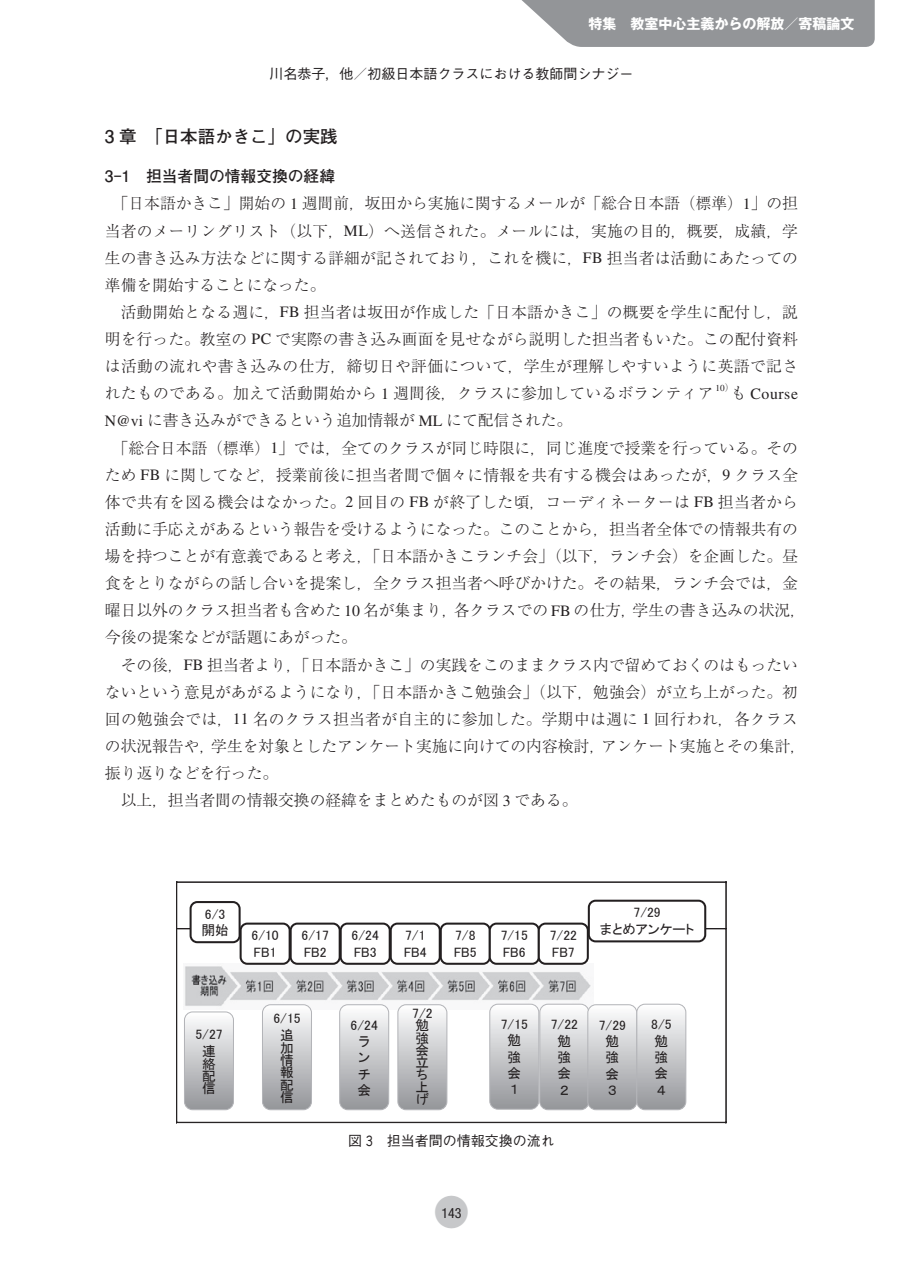
<style>
.page{position:relative;width:903px;height:1275px;background:#fff}
.page>*{position:absolute;margin:0;border:0;box-sizing:border-box;transform-origin:0 0}
.t1{font:700 17.5px "Futo Go B101 Pro";color:#231f20}
.t2{font:300 15.75px/27.1px "Ryumin Pro";color:#231f20;text-align:justify}
.t3{font:300 15.75px "Ryumin Pro";letter-spacing:.02em;color:#231f20}
.t4{font:700 15.75px "Futo Go B101 Pro";color:#231f20}
.t5{font:15.75px "Times LT Std";letter-spacing:.035em;color:#231f20}
.t6{font:500 14px "Gothic BBB Pro";color:#231f20}
.t7{font:700 14px "Gothic MB101 Pro";color:#fff}
.t8{font:condensed 14px "Helvetica Neue LT Std";color:#231f20}
.t9{font:13.65px/16.3px "MS P Gothic";color:#231f20}
.t10{font:9.1px "Times LT Std";color:#231f20}
.s1{font-family:"Times LT Std";font-weight:400}
.s2{font-family:"Ryumin Pro";font-weight:300}
.s3{font-family:"Gothic Num";font-weight:400}
.s4{font-family:"Ryumin Pro";font-weight:300;font-stretch:normal;font-size:36.75px;color:#c7c8ca}
</style>
<div class="page">
<svg style="left:521px;top:0;width:354px;height:47px;background:#9b9da0"></svg>
<hr style="left:177px;top:882px;width:549px;height:1px;background:#231f20">
<hr style="left:176px;top:883px;width:1px;height:45px;background:#231f20">
<hr style="left:726px;top:883px;width:1px;height:45px;background:#231f20">
<hr style="left:725px;top:883px;width:1px;height:45px;background:#231f20">
<img style="left:184px;top:966px;width:407px;height:41px">
<hr style="left:177px;top:928px;width:549px;height:1px;background:#231f20">
<hr style="left:176px;top:929px;width:1px;height:193px;background:#231f20">
<hr style="left:177px;top:1122px;width:549px;height:1px;background:#231f20">
<hr style="left:726px;top:929px;width:1px;height:193px;background:#231f20">
<hr style="left:725px;top:929px;width:1px;height:193px;background:#231f20">
<svg style="left:340px;top:1005px;width:49px;height:105px;background:#c8c9cb"></svg>
<div style="left:339px;top:1004px;width:50px;height:106px;border:1px solid #b3b4b8;border-radius:8px"></div>
<svg style="left:398px;top:1005px;width:49px;height:105px;background:#c8c9cb"></svg>
<div style="left:397px;top:1004px;width:50px;height:106px;border:1px solid #b3b4b8;border-radius:8px"></div>
<svg style="left:490px;top:1004px;width:196px;height:106px;background:#c8c9cb"></svg>
<div style="left:636px;top:1004px;width:50px;height:106px;border:1px solid #b3b4b8;border-radius:8px"></div>
<div style="left:441px;top:924px;width:49px;height:40px;background:#fff;border-radius:7px"></div>
<div style="left:440px;top:923px;width:51px;height:42px;border:2px solid #231f20;border-radius:7px"></div>
<div style="left:490px;top:924px;width:49px;height:40px;background:#fff;border-radius:7px"></div>
<div style="left:489px;top:923px;width:51px;height:42px;border:2px solid #231f20;border-radius:7px"></div>
<div style="left:539px;top:924px;width:49px;height:40px;background:#fff;border-radius:7px"></div>
<div style="left:538px;top:923px;width:51px;height:42px;border:2px solid #231f20;border-radius:7px"></div>
<div style="left:291px;top:924px;width:49px;height:40px;background:#fff;border-radius:7px"></div>
<div style="left:290px;top:923px;width:51px;height:42px;border:2px solid #231f20;border-radius:7px"></div>
<div style="left:341px;top:924px;width:49px;height:40px;background:#fff;border-radius:7px"></div>
<div style="left:340px;top:923px;width:51px;height:42px;border:2px solid #231f20;border-radius:7px"></div>
<div style="left:391px;top:924px;width:49px;height:40px;background:#fff;border-radius:7px"></div>
<div style="left:390px;top:923px;width:51px;height:42px;border:2px solid #231f20;border-radius:7px"></div>
<div style="left:191px;top:902px;width:49px;height:40px;background:#fff;border-radius:7px"></div>
<div style="left:190px;top:901px;width:51px;height:42px;border:2px solid #231f20;border-radius:7px"></div>
<div style="left:589px;top:901px;width:116px;height:40px;background:#fff;border-radius:7px"></div>
<div style="left:588px;top:900px;width:118px;height:42px;border:2px solid #231f20;border-radius:7px"></div>
<div style="left:241px;top:924px;width:49px;height:40px;background:#fff;border-radius:7px"></div>
<div style="left:240px;top:923px;width:51px;height:42px;border:2px solid #231f20;border-radius:7px"></div>
<svg style="left:186px;top:1013px;width:46px;height:97px;background:#c8c9cb"></svg>
<div style="left:184px;top:1011px;width:50px;height:99px;border:1px solid #b3b4b8;border-radius:8px"></div>
<svg style="left:262px;top:1005px;width:49px;height:103px;background:#c8c9cb"></svg>
<div style="left:262px;top:1004px;width:50px;height:106px;border:1px solid #b3b4b8;border-radius:8px"></div>
<p class="t7" style="left:588px;top:12px;width:267px">特集 教室中心主義からの解放／寄稿論文</p>
<p class="t6" style="left:269px;top:62px;width:365px">川名恭子，他／初級日本語クラスにおける教師間シナジー</p>
<p class="t1" style="left:105px;top:123px;width:234px">3 章　「日本語かきこ」の実践</p>
<p class="t4" style="left:105px;top:164px;width:232px">3-1　担当者間の情報交換の経緯</p>
<p class="t2" style="left:105px;top:189px;width:695px;text-indent:8px">「日本語かきこ」開始の <span class="s1">1</span> 週間前，坂田から実施に関するメールが「総合日本語（標準）<span class="s1">1</span>」の担当者のメーリングリスト（以下，<span class="s1">ML</span>）へ送信された。メールには，実施の目的，概要，成績，学生の書き込み方法などに関する詳細が記されており，これを機に，<span class="s1">FB</span> 担当者は活動にあたっての準備を開始することになった。</p>
<p class="t2" style="left:105px;top:297px;width:695px;text-indent:16px">活動開始となる週に，<span class="s1">FB</span> 担当者は坂田が作成した「日本語かきこ」の概要を学生に配付し，説明を行った。教室の <span class="s1">PC</span> で実際の書き込み画面を見せながら説明した担当者もいた。この配付資料は活動の流れや書き込みの仕方，締切日や評価について，学生が理解しやすいように英語で記されたものである。加えて活動開始から <span class="s1">1</span> 週間後，クラスに参加しているボランティア</p>
<p class="t10" style="left:715px;top:383px;width:20px">10<span class="s2">）</span></p>
<p class="t5" style="left:731px;top:385px;width:69px"><span class="s2">も</span> Course</p>
<p class="t2" style="left:105px;top:406px;width:469px"><span class="s1">N@vi</span> に書き込みができるという追加情報が <span class="s1">ML</span> にて配信された。</p>
<p class="t2" style="left:113px;top:433px;width:687px">「総合日本語（標準）<span class="s1">1</span>」では，全てのクラスが同じ時限に，同じ進度で授業を行っている。その</p>
<p class="t2" style="left:105px;top:460px;width:695px">ため <span class="s1">FB</span> に関してなど，授業前後に担当者間で個々に情報を共有する機会はあったが，<span class="s1">9</span> クラス全</p>
<p class="t3" style="left:105px;top:490px;width:694px">体で共有を図る機会はなかった。<span class="s1">2</span> 回目の <span class="s1">FB</span> が終了した頃，コーディネーターは <span class="s1">FB</span> 担当者から</p>
<p class="t2" style="left:105px;top:514px;width:694px">活動に手応えがあるという報告を受けるようになった。このことから，担当者全体での情報共有の</p>
<p class="t2" style="left:105px;top:541px;width:694px">場を持つことが有意義であると考え，「日本語かきこランチ会」（以下，ランチ会）を企画した。昼</p>
<p class="t2" style="left:105px;top:568px;width:694px">食をとりながらの話し合いを提案し，全クラス担当者へ呼びかけた。その結果，ランチ会では，金</p>
<p class="t2" style="left:105px;top:596px;width:702px">曜日以外のクラス担当者も含めた <span class="s1">10</span> 名が集まり，各クラスでの <span class="s1">FB</span> の仕方，学生の書き込みの状況，</p>
<p class="t2" style="left:105px;top:623px;width:253px">今後の提案などが話題にあがった。</p>
<p class="t2" style="left:121px;top:650px;width:679px">その後，<span class="s1">FB</span> 担当者より，「日本語かきこ」の実践をこのままクラス内で留めておくのはもったい</p>
<p class="t2" style="left:105px;top:677px;width:694px">ないという意見があがるようになり，「日本語かきこ勉強会」（以下，勉強会）が立ち上がった。初</p>
<p class="t3" style="left:105px;top:707px;width:695px">回の勉強会では，<span class="s1">11</span> 名のクラス担当者が自主的に参加した。学期中は週に <span class="s1">1</span> 回行われ，各クラス</p>
<p class="t2" style="left:105px;top:731px;width:702px">の状況報告や，学生を対象としたアンケート実施に向けての内容検討，アンケート実施とその集計，</p>
<p class="t2" style="left:105px;top:758px;width:175px">振り返りなどを行った。</p>
<p class="t2" style="left:121px;top:785px;width:458px">以上，担当者間の情報交換の経緯をまとめたものが図 <span class="s1">3</span> である。</p>
<p class="t9" style="left:201px;top:905px;width:29px">6/3開始</p>
<p class="t9" style="left:600px;top:904px;width:96px;text-align:center">7/29<br>まとめアンケート</p>
<p class="t9" style="left:251px;top:927px;width:29px">6/10<br>FB1</p>
<p class="t9" style="left:302px;top:927px;width:29px">6/17<br>FB2</p>
<p class="t9" style="left:352px;top:927px;width:29px">6/24<br>FB3</p>
<p class="t9" style="left:404px;top:927px;width:25px">7/1<br>FB4</p>
<p class="t9" style="left:454px;top:927px;width:24px">7/8<br>FB5</p>
<p class="t9" style="left:501px;top:927px;width:29px">7/15<br>FB6</p>
<p class="t9" style="left:550px;top:927px;width:29px">7/22<br>FB7</p>
<p class="t9" style="left:195px;top:1026px;width:29px;text-align:center">5/27連</p>
<p class="t9" style="left:202px;top:1057px;width:15px;line-height:12.2px;text-align:justify">絡配信</p>
<p class="t9" style="left:273px;top:1010px;width:29px;text-align:center">6/15追</p>
<p class="t9" style="left:280px;top:1042px;width:15px;line-height:12.2px;text-align:justify">加情報配信</p>
<p class="t9" style="left:351px;top:1016px;width:29px;text-align:center">6/24ラ<br>ンチ会</p>
<p class="t9" style="left:412px;top:1007px;width:22px;line-height:12.2px">7/2勉強会立ち上げ</p>
<p class="t9" style="left:501px;top:1016px;width:29px;text-align:center">7/15勉強会<br>１</p>
<p class="t9" style="left:551px;top:1016px;width:29px;text-align:center">7/22勉強会<br>２</p>
<p class="t9" style="left:599px;top:1016px;width:29px;text-align:center">7/29勉強会<br>３</p>
<p class="t9" style="left:651px;top:1016px;width:22px">8/5勉強会<br>４</p>
<p class="t6" style="left:348px;top:1129px;width:208px">図 <span class="s3">3</span>　担当者間の情報交換の流れ</p>
<p class="t8" style="left:433px;top:1204px;width:38px"><span class="s4">●</span>143</p>
</div>
